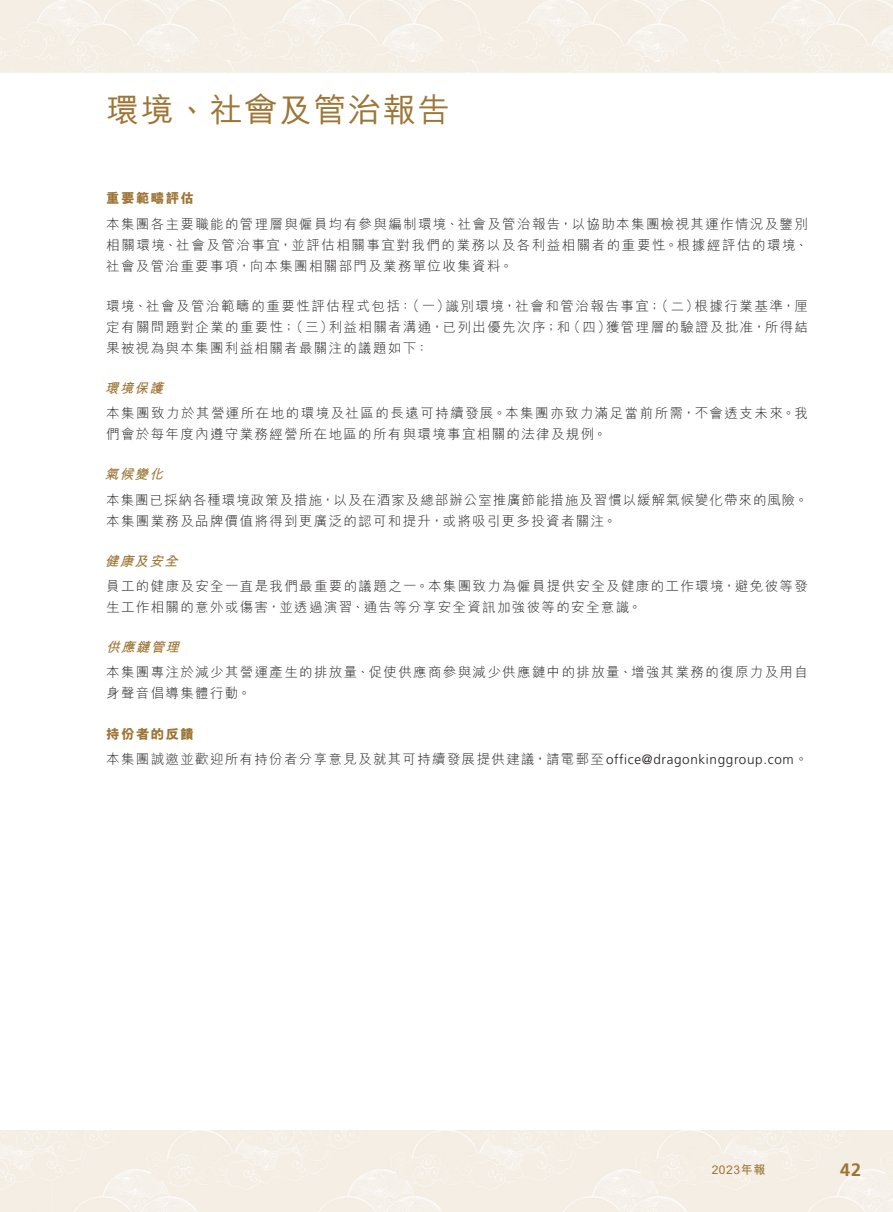
<style>
.page{position:relative;width:893px;height:1212px;background:#fff}
.page>*{position:absolute;margin:0;border:0;box-sizing:border-box;transform-origin:0 0}
.t1{font:500 33px "M Hei HK";letter-spacing:.045em;color:#9d7535}
.t2{font:700 18px "Frutiger LT Std";color:#9d7535}
.t3{font:300 13.5px/21px "M Hei HK";letter-spacing:.1em;color:#231f20}
.t4{font:300 13.5px/21px "M Hei HK";letter-spacing:.07em;color:#231f20}
.t5{font:italic 700 13.5px "M Hei HK";color:#9d7535}
.t6{font:800 13.5px "M Hei HK";letter-spacing:.1em;color:#9d7535}
.t7{font:700 12px "M Hei HK";letter-spacing:.05em;color:#9d7535}
.s1{font-weight:800;color:#9d7535}
.s2{font-family:"Frutiger LT Std"}
</style>
<div class="page">
<img style="left:0;top:0;width:893px;height:1212px">
<h1 class="t1" style="left:106px;top:86px;width:345px">環境、社會及管治報告</h1>
<p class="t6" style="left:106px;top:192px;width:89px">重要範疇評估</p>
<p class="t3" style="left:106px;top:213px;width:703px;text-align:justify">本集團各主要職能的管理層與僱員均有參與編制環境、社會及管治報告，以協助本集團檢視其運作情況及鑒別相關環境、社會及管治事宜，並評估相關事宜對我們的業務以及各利益相關者的重要性。根據經評估的環境、社會及管治重要事項，向本集團相關部門及業務單位收集資料。</p>
<p class="t3" style="left:694px;top:295px;width:115px">根據行業基準，厘</p>
<p class="t3" style="left:445px;top:295px;width:255px">識別環境，社會和管治報告事宜；（二）</p>
<p class="t3" style="left:106px;top:295px;width:345px">環境、社會及管治範疇的重要性評估程式包括（： 一）</p>
<p class="t3" style="left:106px;top:316px;width:324px">定有關問題對企業的重要性；（三）<br>果被視為與本集團利益相關者最關注的議題如下：</p>
<p class="t5" style="left:105px;top:378px;width:64px">環境保護</p>
<p class="t3" style="left:106px;top:403px;width:703px">本集團致力於其營運所在地的環境及社區的長遠可持續發展。本集團亦致力滿足當前所需，不會透支未來。我們會於每年度內遵守業務經營所在地區的所有與環境事宜相關的法律及規例。</p>
<p class="t5" style="left:105px;top:465px;width:64px">氣候變化</p>
<p class="t4" style="left:106px;top:489px;width:703px">本集團已採納各種環境政策及措施，以及在酒家及總部辦公室推廣節能措施及習慣以緩解氣候變化帶來的風險。本集團業務及品牌價值將得到更廣泛的認可和提升，或將吸引更多投資者關注。</p>
<p class="t5" style="left:105px;top:551px;width:79px">健康及安全</p>
<p class="t3" style="left:106px;top:575px;width:703px">員工的健康及安全一直是我們最重要的議題之一。本集團致力為僱員提供安全及健康的工作環境，避免彼等發生工作相關的意外或傷害，並透過演習、通告等分享安全資訊加強彼等的安全意識。</p>
<p class="t5" style="left:106px;top:637px;width:79px">供應鏈管理</p>
<p class="t3" style="left:106px;top:662px;width:703px">本集團專注於減少其營運產生的排放量、促使供應商參與減少供應鏈中的排放量、增強其業務的復原力及用自身聲音倡導集體行動。</p>
<p class="t3" style="left:106px;top:721px;width:703px;line-height:25.2px"><span class="s1">持份者的反饋<br></span>本集團誠邀並歡迎所有持份者分享意見及就其可持續發展提供建議，請電郵至<span class="s2">office@dragonkinggroup.com</span>。</p>
<p class="t3" style="left:567px;top:316px;width:45px">（四）</p>
<p class="t3" style="left:329px;top:316px;width:243px">利益相關者溝通，已列出優先次序；和</p>
<p class="t3" style="left:606px;top:316px;width:203px">獲管理層的驗證及批准，所得結</p>
<p class="t7" style="left:712px;top:1161px;width:55px">2023年報</p>
<h2 class="t2" style="left:840px;top:1159px;width:23px">42</h2>
</div>
